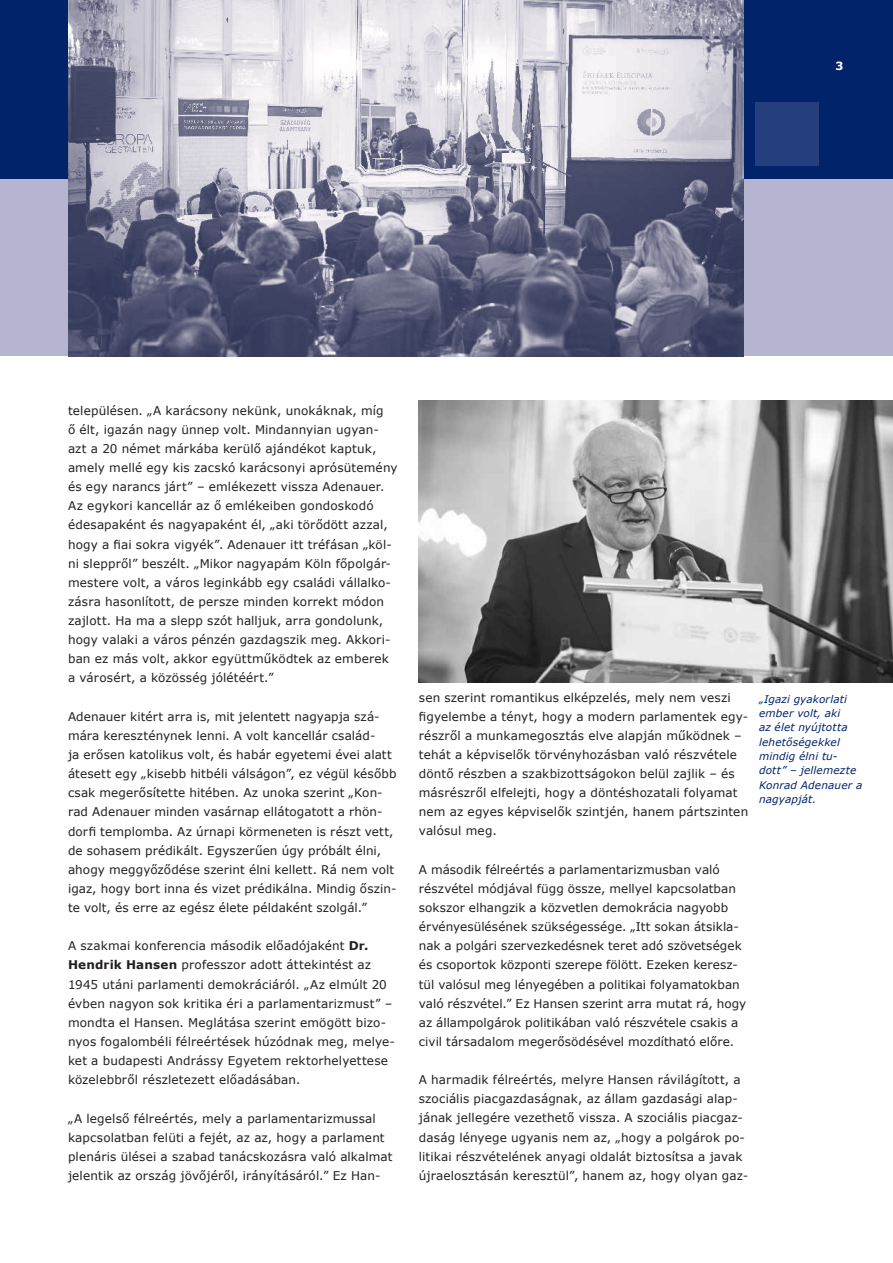
<style>
.page{position:relative;width:893px;height:1263px;background:#fff}
.page>*{position:absolute;margin:0;border:0;box-sizing:border-box;transform-origin:0 0}
.t1{font:12px/19.2px "Verdana";letter-spacing:.01em;color:#231f20}
.t2{font:700 11.25px "Verdana";color:#fff}
.t3{font:italic 10.5px/14.4px "Verdana";letter-spacing:.015em;color:#002369}
.s1{font-weight:700}
</style>
<div class="page">
<div style="left:0;top:0;width:893px;height:356px;background:#b5b5d1"></div>
<div style="left:0;top:0;width:893px;height:179px;background:#002369"></div>
<div style="left:755px;top:102px;width:64px;height:64px;background:#253e7e"></div>
<img style="left:419px;top:400px;width:474px;height:282px">
<img style="left:68px;top:0;width:675px;height:356px">
<p class="t2" style="left:835px;top:58px;width:9px">3</p>
<p class="t1" style="left:68px;top:400px;width:331px">településen. „A karácsony nekünk, unokáknak, míg<br>ő élt, igazán nagy ünnep volt. Mindannyian ugyan&shy;azt a 20 német márkába kerülő ajándékot kaptuk, amely mellé egy kis zacskó karácsonyi aprósütemény és egy narancs járt” – emlékezett vissza Adenauer.<br>Az egykori kancellár az ő emlékeiben gondoskodó édesapaként és nagyapaként él, „aki törődött azzal, hogy a fiai sokra vigyék”. Adenauer itt tréfásan „köl&shy;ni sleppről” beszélt. „Mikor nagyapám Köln főpolgár&shy;mestere volt, a város leginkább egy családi vállalko&shy;zásra hasonlított, de persze minden korrekt módon zajlott. Ha ma a slepp szót halljuk, arra gondolunk, hogy valaki a város pénzén gazdagszik meg. Akkori&shy;ban ez más volt, akkor együttműködtek az emberek a városért, a közösség jólétéért.”</p>
<p class="t1" style="left:68px;top:707px;width:330px">Adenauer kitért arra is, mit jelentett nagyapja szá&shy;mára kereszténynek lenni. A volt kancellár család-<br>ja erősen katolikus volt, és habár egyetemi évei alatt átesett egy „kisebb hitbéli válságon”, ez végül később csak megerősítette hitében. Az unoka szerint „Kon&shy;rad Adenauer minden vasárnap ellátogatott a rhön&shy;dorfi templomba. Az úrnapi körmeneten is részt vett, de sohasem prédikált. Egyszerűen úgy próbált élni, ahogy meggyőződése szerint élni kellett. Rá nem volt igaz, hogy bort inna és vizet prédikálna. Mindig őszin&shy;te volt, és erre az egész élete példaként szolgál.”</p>
<p class="t1" style="left:68px;top:936px;width:328px">A szakmai konferencia második előadójaként <span class="s1">Dr.<br>Hendrik Hansen</span> professzor adott áttekintést az 1945 utáni parlamenti demokráciáról. „Az elmúlt 20 évben nagyon sok kritika éri a parlamentarizmust” – mondta el Hansen. Meglátása szerint emögött bizo&shy;nyos fogalombéli félreértések húzódnak meg, melye&shy;ket a budapesti Andrássy Egyetem rektorhelyettese közelebbről részletezett előadásában.</p>
<p class="t1" style="left:68px;top:1108px;width:326px">„A legelső félreértés, mely a parlamentarizmussal kapcsolatban felüti a fejét, az az, hogy a parlament plenáris ülései a szabad tanácskozásra való alkalmat jelentik az ország jövőjéről, irányításáról.” Ez Han-</p>
<p class="t1" style="left:419px;top:687px;width:331px">sen szerint romantikus elképzelés, mely nem veszi figyelembe a tényt, hogy a modern parlamentek egy&shy;részről a munkamegosztás elve alapján működnek – tehát a képviselők törvényhozásban való részvétele döntő részben a szakbizottságokon belül zajlik – és másrészről elfelejti, hogy a döntéshozatali folyamat nem az egyes képviselők szintjén, hanem pártszinten valósul meg.</p>
<p class="t1" style="left:419px;top:860px;width:329px">A második félreértés a parlamentarizmusban való részvétel módjával függ össze, mellyel kapcsolatban sokszor elhangzik a közvetlen demokrácia nagyobb érvényesülésének szükségessége. „Itt sokan átsikla&shy;nak a polgári szervezkedésnek teret adó szövetségek és csoportok központi szerepe fölött. Ezeken keresz&shy;tül valósul meg lényegében a politikai folyamatokban való részvétel.” Ez Hansen szerint arra mutat rá, hogy az állampolgárok politikában való részvétele csakis a civil társadalom megerősödésével mozdítható előre.</p>
<p class="t1" style="left:419px;top:1070px;width:331px">A harmadik félreértés, melyre Hansen rávilágított, a szociális piacgazdaságnak, az állam gazdasági alap&shy;jának jellegére vezethető vissza. A szociális piacgaz&shy;daság lényege ugyanis nem az, „hogy a polgárok po&shy;litikai részvételének anyagi oldalát biztosítsa a javak újraelosztásán keresztül”, hanem az, hogy olyan gaz-</p>
<p class="t3" style="left:759px;top:691px;width:105px">„Igazi gyakorlati ember volt, aki<br>az élet nyújtotta lehetőségekkel mindig élni tu&shy;dott” – jellemezte<br>Konrad Adenauer a nagyapját.</p>
</div>
